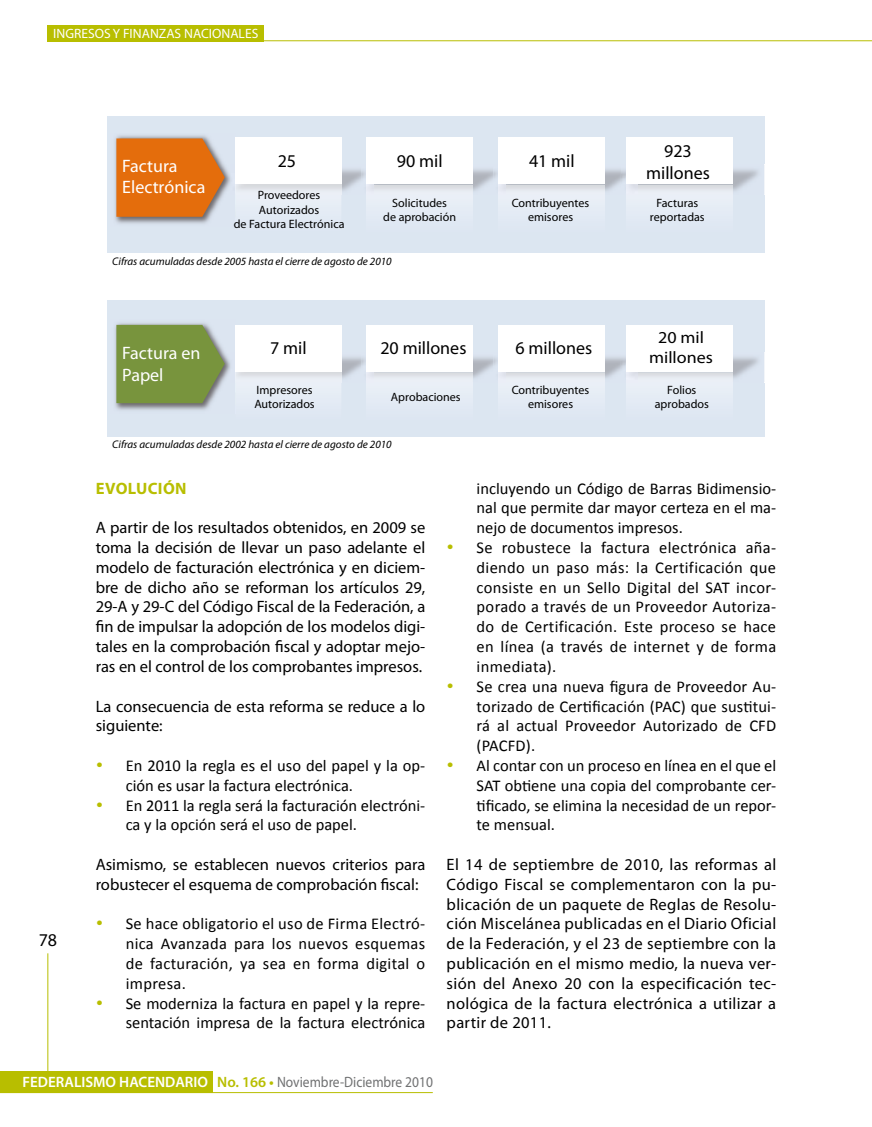
<style>
.page{position:relative;width:872px;height:1127px;background:#fff}
.page>*{position:absolute;margin:0;border:0;box-sizing:border-box;transform-origin:0 0}
.t1{font:18px/21.6px "Myriad Pro";color:#000;text-align:center}
.t2{font:18px/21.6px "Myriad Pro";color:#fff}
.t3{font:16.65px/20.1px "Myriad Pro";color:#000;text-align:center;scale:1.08 1}
.t4{font:16.5px/19.8px "Calibri";color:#000;text-align:justify}
.t5{font:16.5px/19.8px "Myriad Pro";color:#000;text-align:justify}
.t6{font:700 16.5px "Myriad Pro";letter-spacing:.02em;color:#b8be00}
.t7{font:15px "Myriad Pro";color:#707172;scale:.9 1}
.t8{font:13.5px "Myriad Pro";color:#fff}
.t9{font:12px/14.5px "Myriad Pro";color:#000;text-align:center}
.t10{font:italic 11.1px "Myriad Pro";color:#000}
.s1{color:#b8be00}
.s2{font-weight:600;color:#fff}
.s3{font-weight:600;color:#b8be00}
</style>
<div class="page">
<div style="left:0;top:1071px;width:213px;height:22px;background:#b8be00"></div>
<hr style="left:0;top:1092px;width:433px;height:1px;background:#b8be00">
<hr style="left:47px;top:953px;width:1px;height:118px;background:#b8be00">
<hr style="left:47px;top:40px;width:825px;height:1px;background:#b8be00">
<div style="left:47px;top:25px;width:217px;height:16px;background:#b8be00"></div>
<div style="left:107px;top:116px;width:657px;height:136px;background:#dce6f1"></div>
<div style="left:107px;top:300px;width:657px;height:136px;background:#dce6f1"></div>
<img style="left:115px;top:135px;width:116px;height:89px">
<svg style="left:116px;top:138px;width:109px;height:79px;background:#de7621"></svg>
<img style="left:235px;top:165px;width:126px;height:30px">
<img style="left:361px;top:169px;width:132px;height:22px">
<img style="left:493px;top:169px;width:128px;height:22px">
<img style="left:621px;top:165px;width:144px;height:29px">
<img style="left:115px;top:323px;width:115px;height:87px">
<svg style="left:116px;top:325px;width:109px;height:78px;background:#7f984c"></svg>
<div style="left:235px;top:137px;width:106px;height:47px;background:#fff"></div>
<div style="left:366px;top:137px;width:107px;height:47px;background:#fff"></div>
<div style="left:498px;top:137px;width:107px;height:47px;background:#fff"></div>
<div style="left:626px;top:137px;width:107px;height:47px;background:#fff"></div>
<svg style="left:235px;top:185px;width:106px;height:20px"></svg>
<div style="left:366px;top:195px;width:107px;height:37px;background:#e4ebf5"></div>
<img style="left:373px;top:185px;width:100px;height:10px">
<svg style="left:366px;top:185px;width:7px;height:10px"></svg>
<div style="left:498px;top:195px;width:107px;height:37px;background:#e4ebf5"></div>
<img style="left:505px;top:185px;width:100px;height:10px">
<svg style="left:498px;top:185px;width:7px;height:10px"></svg>
<div style="left:626px;top:195px;width:107px;height:37px;background:#e4ebf5"></div>
<img style="left:637px;top:185px;width:96px;height:10px">
<svg style="left:626px;top:185px;width:11px;height:10px"></svg>
<img style="left:341px;top:352px;width:20px;height:30px">
<div style="left:235px;top:325px;width:106px;height:47px;background:#fff"></div>
<div style="left:366px;top:325px;width:107px;height:47px;background:#fff"></div>
<div style="left:498px;top:325px;width:107px;height:47px;background:#fff"></div>
<div style="left:626px;top:325px;width:107px;height:47px;background:#fff"></div>
<svg style="left:235px;top:372px;width:106px;height:21px"></svg>
<div style="left:366px;top:382px;width:107px;height:37px;background:#e4ebf5"></div>
<img style="left:373px;top:372px;width:100px;height:10px">
<svg style="left:366px;top:372px;width:7px;height:10px"></svg>
<div style="left:498px;top:382px;width:107px;height:37px;background:#e4ebf5"></div>
<img style="left:505px;top:372px;width:100px;height:10px">
<svg style="left:498px;top:372px;width:7px;height:10px"></svg>
<div style="left:626px;top:382px;width:107px;height:37px;background:#e4ebf5"></div>
<img style="left:637px;top:372px;width:96px;height:10px">
<svg style="left:626px;top:372px;width:11px;height:10px"></svg>
<p class="t8" style="left:53px;top:25px;width:206px">INGRESOS Y FINANZAS NACIONALES</p>
<p class="t2" style="left:122px;top:155px;width:85px">Factura<br>Electrónica</p>
<p class="t1" style="left:278px;top:150px;width:20px">25</p>
<p class="t1" style="left:397px;top:150px;width:47px">90 mil</p>
<p class="t1" style="left:529px;top:150px;width:47px">41 mil</p>
<p class="t1" style="left:646px;top:140px;width:65px">923 millones</p>
<p class="t9" style="left:234px;top:188px;width:112px">Proveedores<br>Autorizados<br>de Factura Electrónica</p>
<p class="t9" style="left:383px;top:195px;width:74px">Solicitudes<br>de aprobación</p>
<p class="t9" style="left:512px;top:195px;width:79px">Contribuyentes emisores</p>
<p class="t9" style="left:650px;top:195px;width:56px">Facturas reportadas</p>
<p class="t10" style="left:112px;top:254px;width:281px">Cifras acumuladas desde 2005 hasta el cierre de agosto de 2010</p>
<p class="t2" style="left:122px;top:342px;width:80px">Factura en<br>Papel</p>
<p class="t1" style="left:270px;top:337px;width:38px">7 mil</p>
<p class="t1" style="left:380px;top:337px;width:88px">20 millones</p>
<p class="t1" style="left:515px;top:337px;width:78px">6 millones</p>
<p class="t3" style="left:649px;top:327px;width:61px">20 mil millones</p>
<p class="t9" style="left:391px;top:389px;width:71px">Aprobaciones</p>
<p class="t9" style="left:512px;top:382px;width:79px">Contribuyentes emisores</p>
<p class="t9" style="left:254px;top:382px;width:62px;text-align:left">Impresores<br>Autorizados</p>
<p class="t9" style="left:655px;top:382px;width:56px">Folios aprobados</p>
<p class="t1" style="left:39px;top:929px;width:20px">78</p>
<p class="t10" style="left:112px;top:437px;width:281px">Cifras acumuladas desde 2002 hasta el cierre de agosto de 2010</p>
<p class="t6" style="left:96px;top:477px;width:92px">EVOLUCIÓN</p>
<p class="t5" style="left:96px;top:517px;width:331px">A partir de los resultados obtenidos, en 2009 se toma la decisión de llevar un paso adelante el modelo de facturación electrónica y en diciem&shy;bre de dicho año se reforman los artículos 29, 29-A y 29-C del Código Fiscal de la Federación, a fin de impulsar la adopción de los modelos digi&shy;tales en la comprobación fiscal y adoptar mejo&shy;ras en el control de los comprobantes impresos.</p>
<p class="t5" style="left:96px;top:696px;width:331px">La consecuencia de esta reforma se reduce a lo siguiente:</p>
<p class="t4" style="left:126px;top:755px;width:301px;text-indent:-30px"><span class="s1">•</span> En 2010 la regla es el uso del papel y la op&shy;ción es usar la factura electrónica.</p>
<p class="t4" style="left:126px;top:794px;width:301px;text-indent:-30px"><span class="s1">•</span> En 2011 la regla será la facturación electróni&shy;ca y la opción será el uso de papel.</p>
<p class="t5" style="left:96px;top:854px;width:331px">Asimismo, se establecen nuevos criterios para robustecer el esquema de comprobación fiscal:</p>
<p class="t4" style="left:126px;top:913px;width:301px;text-indent:-30px"><span class="s1">•</span> Se hace obligatorio el uso de Firma Electró&shy;nica Avanzada para los nuevos esquemas de facturación, ya sea en forma digital o impresa.</p>
<p class="t4" style="left:96px;top:992px;width:331px;text-align:right"><span class="s1">•</span> Se moderniza la factura en papel y la repre&shy;sentación impresa de la factura electrónica</p>
<p class="t4" style="left:476px;top:477px;width:301px">incluyendo un Código de Barras Bidimensio&shy;nal que permite dar mayor certeza en el ma&shy;nejo de documentos impresos.</p>
<p class="t4" style="left:476px;top:537px;width:301px;text-indent:-30px"><span class="s1">•</span> Se robustece la factura electrónica aña&shy;diendo un paso más: la Certificación que consiste en un Sello Digital del SAT incor&shy;porado a través de un Proveedor Autoriza&shy;do de Certificación. Este proceso se hace en línea (a través de internet y de forma inmediata).</p>
<p class="t4" style="left:476px;top:675px;width:301px;text-indent:-30px"><span class="s1">•</span> Se crea una nueva figura de Proveedor Au&shy;torizado de Certificación (PAC) que sustitui&shy;rá al actual Proveedor Autorizado de CFD (PACFD).</p>
<p class="t4" style="left:476px;top:755px;width:301px;text-indent:-30px"><span class="s1">•</span> Al contar con un proceso en línea en el que el SAT obtiene una copia del comprobante cer&shy;tificado, se elimina la necesidad de un repor&shy;te mensual.</p>
<p class="t5" style="left:446px;top:854px;width:331px">El 14 de septiembre de 2010, las reformas al Código Fiscal se complementaron con la pu&shy;blicación de un paquete de Reglas de Resolu&shy;ción Miscelánea publicadas en el Diario Oficial de la Federación, y el 23 de septiembre con la publicación en el mismo medio, la nueva ver&shy;sión del Anexo 20 con la especificación tec&shy;nológica de la factura electrónica a utilizar a partir de 2011.</p>
<p class="t7" style="left:23px;top:1073px;width:457px"><span class="s2">FEDERALISMO HACENDARIO</span> <span class="s3">No. 166 •</span> Noviembre-Diciembre 2010</p>
</div>
